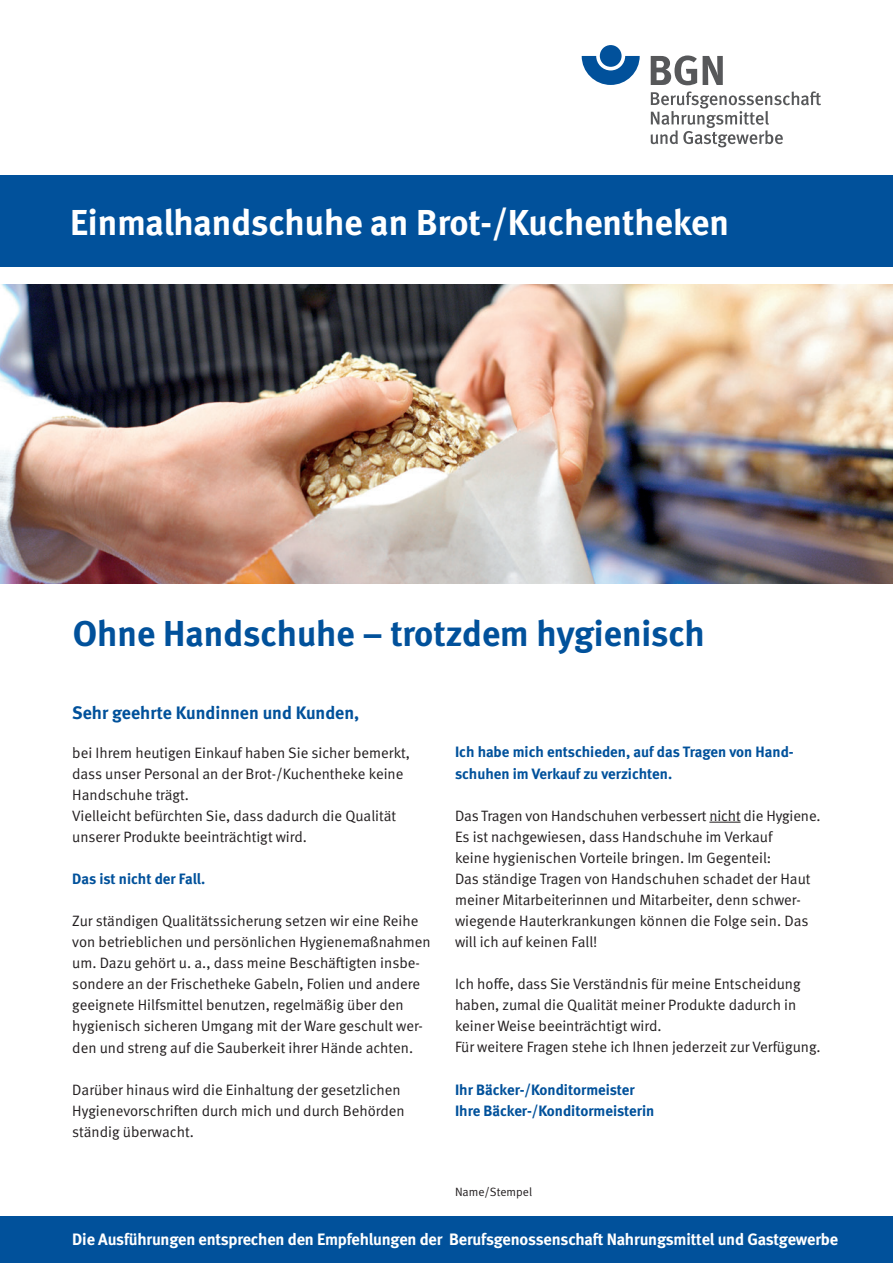
<style>
.page{position:relative;width:893px;height:1263px;background:#fff}
.page>*{position:absolute;margin:0;border:0;box-sizing:border-box;transform-origin:0 0}
.UVV_Regel__Grundsatz{font:700 36px "DGUV Meta";color:#fff}
.Titel_weiß_U1{font:700 36px "DGUV Meta";color:#01519b}
.Zwischenüberschrift{font:700 18px "DGUV Meta";color:#01519b}
.t1{font:700 16.5px "DGUV Meta";letter-spacing:-.01em;color:#fff}
.t2{font:15px/21px "DGUV Meta";color:#231f20}
.t3{font:700 15px/21px "DGUV Meta";color:#01519b}
.t4{font:12px "DGUV Meta";color:#231f20}
</style>
<div class="page">
<svg style="left:582px;top:56px;width:58px;height:29px"></svg>
<div style="left:600px;top:45px;width:22px;height:22px;background:#01519b;border-radius:50%"></div>
<svg style="left:651px;top:55px;width:46px;height:30px"></svg>
<svg style="left:703px;top:56px;width:20px;height:29px"></svg>
<svg style="left:651px;top:91px;width:170px;height:56px"></svg>
<div style="left:0;top:175px;width:893px;height:92px;background:#01519b"></div>
<div style="left:0;top:1216px;width:893px;height:47px;background:#01519b"></div>
<img style="left:0;top:285px;width:893px;height:299px">
<hr style="left:709px;top:822px;width:32px;height:1px;background:#231f20">
<p class="UVV_Regel__Grundsatz" style="left:70px;top:201px;width:660px">Einmalhandschuhe an Brot-/Kuchentheken</p>
<p class="Titel_weiß_U1" style="left:73px;top:612px;width:633px">Ohne Handschuhe – trotzdem hygienisch</p>
<p class="Zwischenüberschrift" style="left:72px;top:702px;width:289px">Sehr geehrte Kundinnen und Kunden,</p>
<p class="t2" style="left:72px;top:742px;width:339px">bei Ihrem heutigen Einkauf haben Sie sicher bemerkt, dass unser Personal an der Brot-/Kuchentheke keine<br>Handschuhe trägt.</p>
<p class="t2" style="left:72px;top:806px;width:325px">Vielleicht befürchten Sie, dass dadurch die Qualität unserer Produkte beeinträchtigt wird.</p>
<p class="t3" style="left:72px;top:869px;width:134px">Das ist nicht der Fall.</p>
<p class="t2" style="left:72px;top:911px;width:360px">Zur ständigen Qualitätssicherung setzen wir eine Reihe von betrieblichen und persönlichen Hygienemaßnahmen um. Dazu gehört u. a., dass meine Beschäftigten insbe&shy;sondere an der Frischetheke Gabeln, Folien und andere geeignete Hilfsmittel benutzen, regelmäßig über den hygienisch sicheren Umgang mit der Ware geschult wer&shy;den und streng auf die Sauberkeit ihrer Hände achten.</p>
<p class="t2" style="left:72px;top:1079px;width:334px">Darüber hinaus wird die Einhaltung der gesetzlichen<br>Hygienevorschriften durch mich und durch Behörden ständig überwacht.</p>
<p class="t3" style="left:455px;top:742px;width:340px">Ich habe mich entschieden, auf das Tragen von Hand&shy;schuhen im Verkauf zu verzichten.</p>
<p class="t2" style="left:455px;top:805px;width:367px">Das Tragen von Handschuhen verbessert nicht die Hygiene.</p>
<p class="t2" style="left:455px;top:826px;width:319px">Es ist nachgewiesen, dass Handschuhe im Verkauf</p>
<p class="t2" style="left:455px;top:847px;width:357px">keine hygienischen Vorteile bringen. Im Gegenteil:<br>Das ständige Tragen von Handschuhen schadet der Haut meiner Mitarbeiterinnen und Mitarbeiter, denn schwer&shy;wiegende Hauterkrankungen können die Folge sein. Das will ich auf keinen Fall!</p>
<p class="t2" style="left:455px;top:974px;width:347px">Ich hoffe, dass Sie Verständnis für meine Entscheidung haben, zumal die Qualität meiner Produkte dadurch in keiner Weise beeinträchtigt wird.</p>
<p class="t2" style="left:455px;top:1037px;width:367px">Für weitere Fragen stehe ich Ihnen jederzeit zur Verfügung.</p>
<p class="t3" style="left:455px;top:1079px;width:181px">Ihr Bäcker-/Konditormeister</p>
<p class="t3" style="left:455px;top:1100px;width:201px">Ihre Bäcker-/Konditormeisterin</p>
<p class="t4" style="left:455px;top:1185px;width:79px">Name/Stempel</p>
<p class="t1" style="left:72px;top:1229px;width:767px">Die Ausführungen entsprechen den Empfehlungen der Berufsgenossenschaft Nahrungsmittel und Gastgewerbe</p>
</div>
